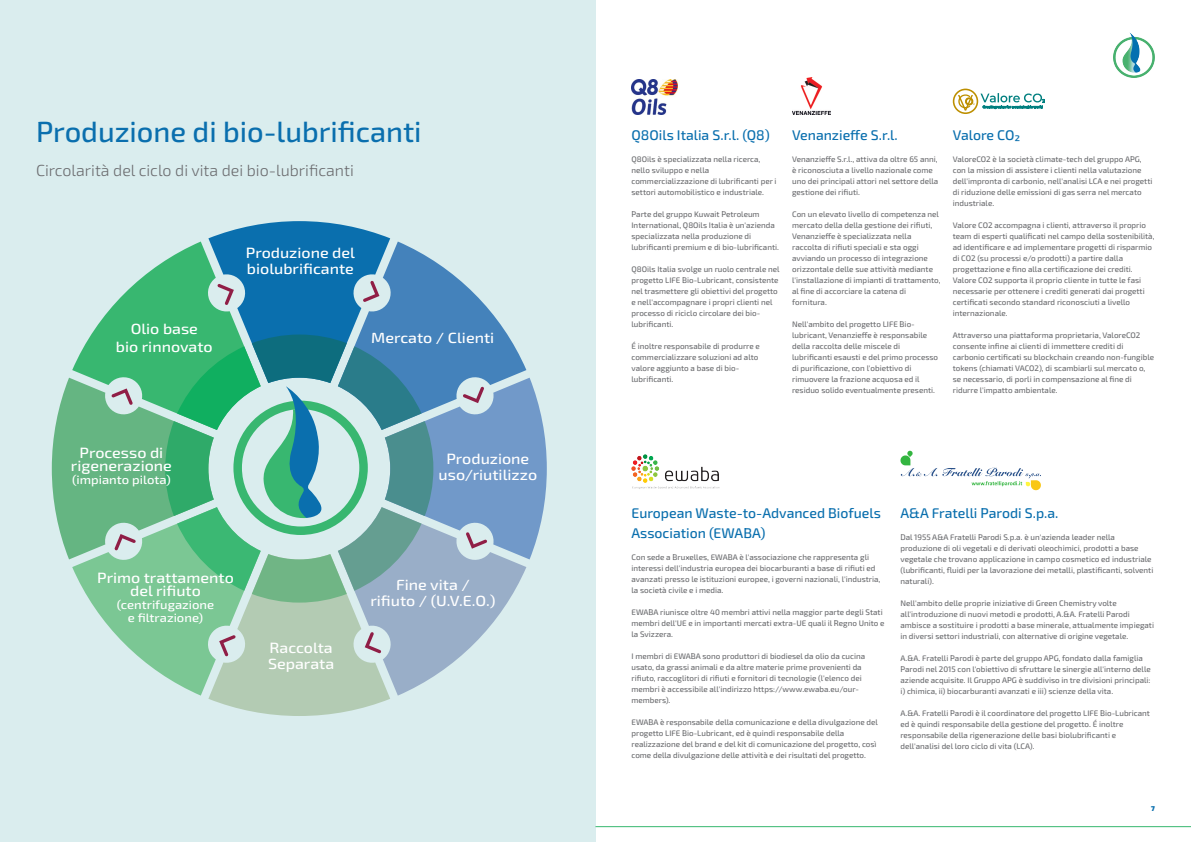
<style>
.page{position:relative;width:1191px;height:842px;background:#fff}
.page>*{position:absolute;margin:0;border:0;box-sizing:border-box;transform-origin:0 0}
.t1{font:500 29px "Exo 2";color:#0a6fae}
.t2{font:300 16px "Exo 2";color:#6c6d70}
.t3{font:500 14.7px/16px "Exo 2";color:#fff;text-align:center;scale:1.09 1}
.t4{font:500 14px/20px "Exo 2";color:#0a6fae}
.t5{font:500 12px/13px "Exo 2";color:#fff;text-align:center;scale:1.09 1}
.t6{font:500 8px/11px "Exo 2";color:#6c6d70}
.t7{font:900 7px "Exo 2";color:#0a6fae}
</style>
<div class="page">
<div style="left:0;top:0;width:595px;height:842px;background:#daedee"></div>
<svg style="left:52px;top:221px;width:495px;height:495px"></svg>
<hr style="left:595px;top:826px;width:596px;height:1px;background:#38b770">
<img style="left:1113px;top:32px;width:41px;height:45px">
<img style="left:631px;top:79px;width:46px;height:35px">
<img style="left:792px;top:78px;width:38px;height:36px">
<svg style="left:952px;top:89px;width:92px;height:25px"></svg>
<img style="left:631px;top:455px;width:89px;height:34px">
<svg style="left:900px;top:451px;width:141px;height:39px"></svg>
<h1 class="t1" style="left:36px;top:113px;width:387px">Produzione di bio-lubrificanti</h1>
<h2 class="t2" style="left:36px;top:160px;width:319px">Circolarità del ciclo di vita dei bio-lubrificanti</h2>
<h3 class="t3" style="left:116px;top:319px;width:90px;line-height:18px">Olio base<br>bio rinnovato</h3>
<h3 class="t3" style="left:246px;top:245px;width:102px;text-align:left">Produzione del biolubrificante</h3>
<h3 class="t3" style="left:371px;top:329px;width:114px">Mercato / Clienti</h3>
<h3 class="t3" style="left:71px;top:446px;width:94px;line-height:13px">Processo di rigenerazione</h3>
<h3 class="t5" style="left:72px;top:473px;width:92px">(impianto pilota)</h3>
<h3 class="t3" style="left:97px;top:571px;width:127px;line-height:13px">Primo trattamento del rifiuto</h3>
<h3 class="t5" style="left:117px;top:598px;width:91px">(centrifugazione e filtrazione)</h3>
<h3 class="t3" style="left:268px;top:639px;width:62px;text-align:left">Raccolta<br>Separata</h3>
<h3 class="t3" style="left:438px;top:450px;width:92px">Produzione uso/riutilizzo</h3>
<h3 class="t3" style="left:370px;top:576px;width:116px">Fine vita /<br>rifiuto / (U.V.E.O.)</h3>
<h3 class="t4" style="left:631px;top:125px;width:140px">Q8Oils Italia S.r.l. (Q8)</h3>
<p class="t6" style="left:631px;top:154px;width:147px">Q8Oils è specializzata nella ricerca, nello sviluppo e nella commercializzazione di lubrificanti per i settori automobilistico e industriale.</p>
<p class="t6" style="left:631px;top:209px;width:149px">Parte del gruppo Kuwait Petroleum International, Q8Oils Italia è un'azienda specializzata nella produzione di lubrificanti premium e di bio-lubrificanti.</p>
<p class="t6" style="left:631px;top:264px;width:150px">Q8Oils Italia svolge un ruolo centrale nel progetto LIFE Bio-Lubricant, consistente nel trasmettere gli obiettivi del progetto e nell'accompagnare i propri clienti nel processo di riciclo circolare dei bio&shy;lubrificanti.</p>
<p class="t6" style="left:631px;top:341px;width:130px">É inoltre responsabile di produrre e commercializzare soluzioni ad alto valore aggiunto a base di bio&shy;lubrificanti.</p>
<h3 class="t4" style="left:792px;top:125px;width:107px">Venanzieffe S.r.l.</h3>
<p class="t6" style="left:792px;top:154px;width:148px">Venanzieffe S.r.l., attiva da oltre 65 anni, è riconosciuta a livello nazionale come uno dei principali attori nel settore della gestione dei rifiuti.</p>
<p class="t6" style="left:792px;top:209px;width:150px">Con un elevato livello di competenza nel mercato della della gestione dei rifiuti, Venanzieffe è specializzata nella raccolta di rifiuti speciali e sta oggi avviando un processo di integrazione orizzontale delle sue attività mediante l'installazione di impianti di trattamento, al fine di accorciare la catena di fornitura.</p>
<p class="t6" style="left:792px;top:319px;width:147px">Nell'ambito del progetto LIFE Bio&shy;lubricant, Venanzieffe è responsabile della raccolta delle miscele di lubrificanti esausti e del primo processo di purificazione, con l'obiettivo di rimuovere la frazione acquosa ed il residuo solido eventualmente presenti.</p>
<h3 class="t4" style="left:952px;top:125px;width:69px">Valore CO₂</h3>
<p class="t6" style="left:952px;top:154px;width:201px">ValoreCO2 è la società climate-tech del gruppo APG, con la mission di assistere i clienti nella valutazione dell'impronta di carbonio, nell'analisi LCA e nei progetti di riduzione delle emissioni di gas serra nel mercato industriale.</p>
<p class="t6" style="left:952px;top:220px;width:203px">Valore CO2 accompagna i clienti, attraverso il proprio team di esperti qualificati nel campo della sostenibilità, ad identificare e ad implementare progetti di risparmio di CO2 (su processi e/o prodotti) a partire dalla progettazione e fino alla certificazione dei crediti.<br>Valore CO2 supporta il proprio cliente in tutte le fasi necessarie per ottenere i crediti generati dai progetti certificati secondo standard riconosciuti a livello internazionale.</p>
<p class="t6" style="left:952px;top:330px;width:203px">Attraverso una piattaforma proprietaria, ValoreCO2 consente infine ai clienti di immettere crediti di carbonio certificati su blockchain creando non-fungible tokens (chiamati VACO2), di scambiarli sul mercato o, se necessario, di porli in compensazione al fine di ridurre l'impatto ambientale.</p>
<h3 class="t4" style="left:631px;top:502px;width:251px">European Waste-to-Advanced Biofuels<br>Association (EWABA)</h3>
<p class="t6" style="left:631px;top:551px;width:250px">Con sede a Bruxelles, EWABA è l'associazione che rappresenta gli interessi dell'industria europea dei biocarburanti a base di rifiuti ed avanzati presso le istituzioni europee, i governi nazionali, l'industria, la società civile e i media.</p>
<p class="t6" style="left:631px;top:606px;width:255px">EWABA riunisce oltre 40 membri attivi nella maggior parte degli Stati membri dell'UE e in importanti mercati extra-UE quali il Regno Unito e la Svizzera.</p>
<p class="t6" style="left:631px;top:650px;width:235px">I membri di EWABA sono produttori di biodiesel da olio da cucina usato, da grassi animali e da altre materie prime provenienti da rifiuto, raccoglitori di rifiuti e fornitori di tecnologie (l'elenco dei membri è accessibile all'indirizzo https://www.ewaba.eu/our&shy;members).</p>
<p class="t6" style="left:631px;top:716px;width:248px">EWABA è responsabile della comunicazione e della divulgazione del progetto LIFE Bio-Lubricant, ed è quindi responsabile della realizzazione del brand e del kit di comunicazione del progetto, così come della divulgazione delle attività e dei risultati del progetto.</p>
<h3 class="t4" style="left:900px;top:502px;width:159px">A&amp;A Fratelli Parodi S.p.a.</h3>
<p class="t6" style="left:900px;top:531px;width:254px">Dal 1955 A&amp;A Fratelli Parodi S.p.a. è un'azienda leader nella produzione di oli vegetali e di derivati oleochimici, prodotti a base vegetale che trovano applicazione in campo cosmetico ed industriale (lubrificanti, fluidi per la lavorazione dei metalli, plastificanti, solventi naturali).</p>
<p class="t6" style="left:900px;top:597px;width:255px">Nell'ambito delle proprie iniziative di Green Chemistry volte all'introduzione di nuovi metodi e prodotti, A.&amp;A. Fratelli Parodi ambisce a sostituire i prodotti a base minerale, attualmente impiegati in diversi settori industriali, con alternative di origine vegetale.</p>
<p class="t6" style="left:900px;top:652px;width:252px">A.&amp;A. Fratelli Parodi è parte del gruppo APG, fondato dalla famiglia Parodi nel 2015 con l'obiettivo di sfruttare le sinergie all'interno delle aziende acquisite. Il Gruppo APG è suddiviso in tre divisioni principali: i) chimica, ii) biocarburanti avanzati e iii) scienze della vita.</p>
<p class="t6" style="left:900px;top:707px;width:251px">A.&amp;A. Fratelli Parodi è il coordinatore del progetto LIFE Bio-Lubricant ed è quindi responsabile della gestione del progetto. É inoltre responsabile della rigenerazione delle basi biolubrificanti e dell'analisi del loro ciclo di vita (LCA).</p>
<p class="t7" style="left:1151px;top:804px;width:5px">7</p>
</div>
